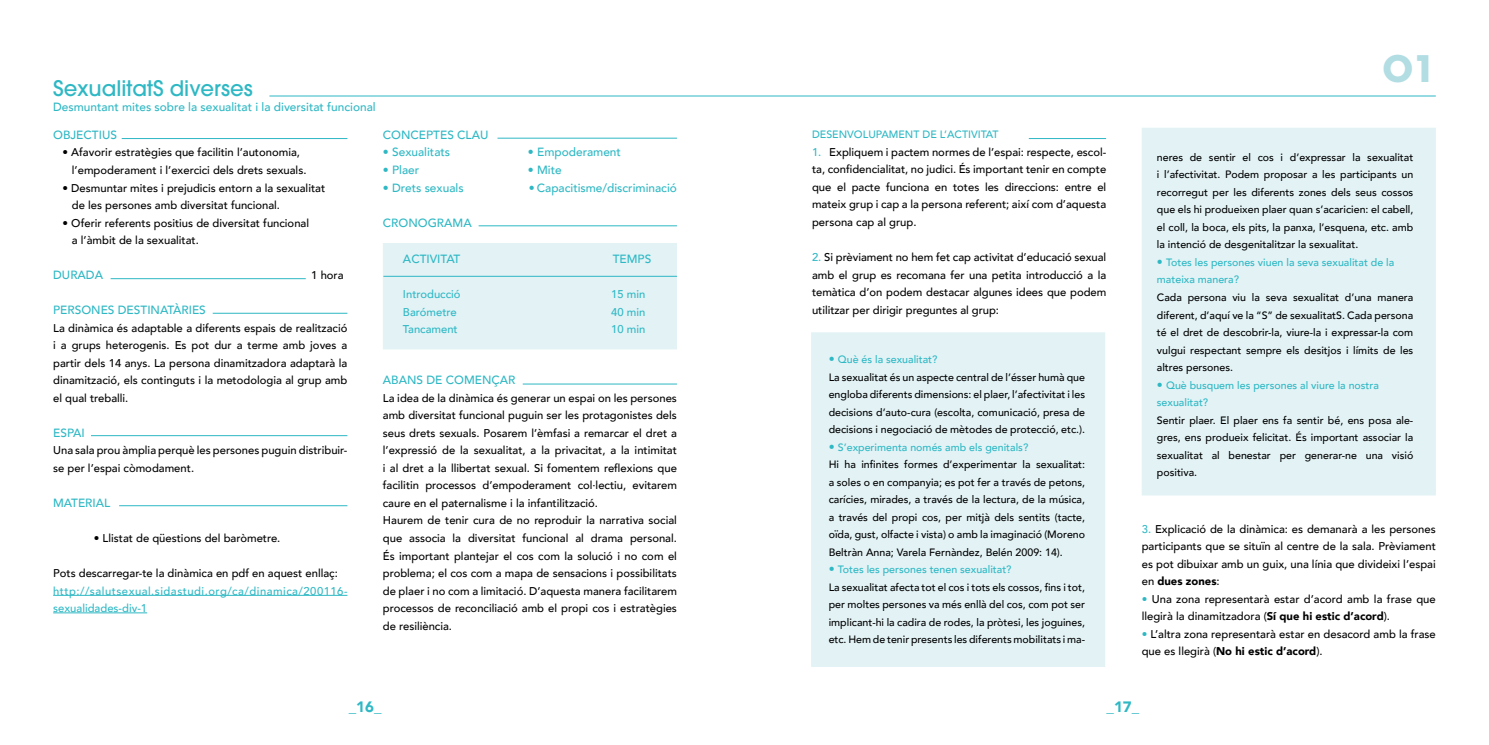
<style>
.page{position:relative;width:1489px;height:745px;background:#fff}
.page>*{position:absolute;margin:0;border:0;box-sizing:border-box;transform-origin:0 0}
.t1{font:700 36.25px "Avant Garde";color:#b1dde3}
.t2{font:500 21.25px "Avant Garde";color:#2eb8c4}
.t3{font:900 15px "Avenir";color:#2eb8c4}
.t4{font:500 11.88px "Avenir";color:#2eb8c4}
.t5{font:500 11.25px/17.5px "Avenir";color:#000}
.t6{font:500 11.25px/17.5px "Avenir";letter-spacing:.045em;color:#2eb8c4}
.t7{font:500 11.25px "Avenir";color:#2eb8c4}
.t8{font:500 10.62px/17.5px "Avenir";color:#000}
.t9{font:500 10.62px/17.5px "Avenir";color:#2eb8c4}
.s1{color:#2eb8c4}
.s2{font-size:11.88px;color:#2eb8c4}
.s3{font-size:11.88px}
.s4{font-weight:900}
</style>
<div class="page">
<hr style="left:53px;top:594px;width:294px;height:1px;background:#2eb8c4">
<hr style="left:53px;top:612px;width:94px;height:1px;background:#2eb8c4">
<hr style="left:1028px;top:138px;width:78px;height:1px;background:#2eb8c4">
<hr style="left:269px;top:96px;width:1166px;height:1px;background:#2eb8c4">
<hr style="left:122px;top:138px;width:225px;height:1px;background:#2eb8c4">
<hr style="left:111px;top:278px;width:195px;height:1px;background:#2eb8c4">
<hr style="left:213px;top:313px;width:134px;height:1px;background:#2eb8c4">
<hr style="left:91px;top:435px;width:256px;height:1px;background:#2eb8c4">
<hr style="left:119px;top:505px;width:228px;height:1px;background:#2eb8c4">
<hr style="left:497px;top:138px;width:180px;height:1px;background:#2eb8c4">
<hr style="left:478px;top:225px;width:199px;height:1px;background:#2eb8c4">
<hr style="left:522px;top:383px;width:155px;height:1px;background:#2eb8c4">
<div style="left:383px;top:243px;width:294px;height:106px;background:#e2f2f5"></div>
<hr style="left:383px;top:276px;width:294px;height:1px;background:#2eb8c4">
<div style="left:811px;top:332px;width:294px;height:334px;background:#e2f2f5"></div>
<div style="left:1141px;top:128px;width:294px;height:367px;background:#e2f2f5;border:1px solid #e2f2f5"></div>
<h2 class="t2" style="left:53px;top:75px;width:201px">SexualitatS diverses</h2>
<p class="t4" style="left:53px;top:124px;width:65px">OBJECTIUS</p>
<p class="t5" style="left:72px;top:143px;width:236px;text-indent:-9px">• Afavorir estratègies que facilitin l’autonomia, l’empoderament i l’exercici dels drets sexuals.</p>
<p class="t5" style="left:72px;top:178px;width:255px;text-indent:-9px">• Desmuntar mites i prejudicis entorn a la sexualitat de les persones amb diversitat funcional.</p>
<p class="t5" style="left:72px;top:213px;width:239px;text-indent:-9px">• Oferir referents positius de diversitat funcional a l’àmbit de la sexualitat.</p>
<p class="t4" style="left:53px;top:264px;width:51px">DURADA</p>
<p class="t5" style="left:311px;top:266px;width:34px">1 hora</p>
<p class="t4" style="left:53px;top:299px;width:154px">PERSONES DESTINATÀRIES</p>
<p class="t5" style="left:53px;top:318px;width:296px;text-align:justify">La dinàmica és adaptable a diferents espais de realització i a grups heterogenis. Es pot dur a terme amb joves a partir dels 14 anys. La persona dinamitzadora adaptarà la dinamització, els continguts i la metodologia al grup amb el qual treballi.</p>
<p class="t4" style="left:53px;top:422px;width:33px">ESPAI</p>
<p class="t5" style="left:53px;top:441px;width:296px">Una sala prou àmplia perquè les persones puguin distribuir&shy;se per l’espai còmodament.</p>
<p class="t4" style="left:53px;top:492px;width:59px">MATERIAL</p>
<p class="t5" style="left:94px;top:528px;width:188px">• Llistat de qüestions del baròmetre.</p>
<p class="t5" style="left:53px;top:563px;width:286px">Pots descarregar-te la dinàmica en pdf en aquest enllaç:</p>
<p class="t6" style="left:53px;top:581px;width:296px">http://salutsexual.sidastudi.org/ca/dinamica/200116- sexualidades-div-1</p>
<p class="t4" style="left:53px;top:97px;width:324px">Desmuntant mites sobre la sexualitat i la diversitat funcional</p>
<p class="t4" style="left:383px;top:124px;width:107px">CONCEPTES CLAU</p>
<p class="t4" style="left:383px;top:142px;width:69px">• Sexualitats</p>
<p class="t4" style="left:528px;top:142px;width:95px">• Empoderament</p>
<p class="t4" style="left:383px;top:159px;width:38px">• Plaer</p>
<p class="t4" style="left:528px;top:159px;width:35px">• Mite</p>
<p class="t4" style="left:383px;top:177px;width:82px">• Drets sexuals</p>
<p class="t4" style="left:528px;top:177px;width:150px">• Capacitisme/discriminació</p>
<p class="t4" style="left:383px;top:212px;width:90px">CRONOGRAMA</p>
<p class="t4" style="left:403px;top:248px;width:59px">ACTIVITAT</p>
<p class="t4" style="left:612px;top:248px;width:40px">TEMPS</p>
<p class="t7" style="left:403px;top:284px;width:59px">Introducció</p>
<p class="t7" style="left:611px;top:284px;width:36px">15 min</p>
<p class="t7" style="left:403px;top:302px;width:55px">Barómetre</p>
<p class="t7" style="left:611px;top:302px;width:36px">40 min</p>
<p class="t7" style="left:403px;top:319px;width:56px">Tancament</p>
<p class="t7" style="left:611px;top:319px;width:36px">10 min</p>
<p class="t4" style="left:383px;top:369px;width:134px">ABANS DE COMENÇAR</p>
<p class="t5" style="left:383px;top:388px;width:295px">La idea de la dinàmica és generar un espai on les persones amb diversitat funcional puguin ser les protagonistes dels seus drets sexuals. Posarem l’èmfasi a remarcar el dret a l’expressió de la sexualitat, a la privacitat, a la intimitat i al dret a la llibertat sexual. Si fomentem reflexions que facilitin processos d’empoderament col·lectiu, evitarem caure en el paternalisme i la infantilització.<br>Haurem de tenir cura de no reproduir la narrativa social que associa la diversitat funcional al drama personal.<br>És important plantejar el cos com la solució i no com el problema; el cos com a mapa de sensacions i possibilitats de plaer i no com a limitació. D’aquesta manera facilitarem processos de reconciliació amb el propi cos i estratègies de resiliència.</p>
<p class="t9" style="left:812px;top:125px;width:188px">DESENVOLUPAMENT DE L’ACTIVITAT</p>
<p class="t5" style="left:812px;top:142px;width:296px;text-align:justify"><span class="s1">1.</span> Expliquem i pactem normes de l’espai: respecte, escol&shy;ta, confidencialitat, no judici. És important tenir en compte que el pacte funciona en totes les direccions: entre el mateix grup i cap a la persona referent; així com d’aquesta persona cap al grup.</p>
<p class="t5" style="left:812px;top:247px;width:296px;text-align:justify"><span class="s1">2.</span> Si prèviament no hem fet cap activitat d’educació sexual amb el grup es recomana fer una petita introducció a la temàtica d’on podem destacar algunes idees que podem utilitzar per dirigir preguntes al grup:</p>
<p class="t8" style="left:828px;top:350px;width:258px"><span class="s2">•</span> <span class="s1">Què és la sexualitat?<br></span>La sexualitat és un aspecte central de l’ésser humà que engloba diferents dimensions: el plaer, l’afectivitat i les decisions d’auto-cura (escolta, comunicació, presa de decisions i negociació de mètodes de protecció, etc.).</p>
<p class="t8" style="left:828px;top:437px;width:258px"><span class="s2">•</span> <span class="s1">S’experimenta només amb els genitals?<br></span>Hi ha infinites formes d’experimentar la sexualitat: a soles o en companyia; es pot fer a través de petons, carícies, mirades, a través de la lectura, de la música, a través del propi cos, per mitjà dels sentits (tacte, oïda, gust, olfacte i vista) o amb la imaginació (Moreno Beltràn Anna; Varela Fernàndez, Belén 2009: 14).</p>
<p class="t8" style="left:828px;top:560px;width:258px"><span class="s2">•</span> <span class="s1">Totes les persones tenen sexualitat?<br></span>La sexualitat afecta tot el cos i tots els cossos, fins i tot, per moltes persones va més enllà del cos, com pot ser implicant-hi la cadira de rodes, la pròtesi, les joguines, etc. Hem de tenir presents les diferents mobilitats i ma-</p>
<h1 class="t1" style="left:1382px;top:45px;width:55px">O1</h1>
<p class="t8" style="left:1156px;top:148px;width:258px;text-align:justify">neres de sentir el cos i d’expressar la sexualitat i l’afectivitat. Podem proposar a les participants un recorregut per les diferents zones dels seus cossos que els hi produeixen plaer quan s’acaricien: el cabell, el coll, la boca, els pits, la panxa, l’esquena, etc. amb la intenció de desgenitalitzar la sexualitat.</p>
<p class="t9" style="left:1156px;top:253px;width:239px"><span class="s3">•</span> Totes les persones viuen la seva sexualitat de la mateixa manera?</p>
<p class="t8" style="left:1156px;top:288px;width:258px;text-align:justify">Cada persona viu la seva sexualitat d’una manera diferent, d’aquí ve la “S” de sexualitatS. Cada persona té el dret de descobrir-la, viure-la i expressar-la com vulgui respectant sempre els desitjos i límits de les altres persones.</p>
<p class="t9" style="left:1156px;top:375px;width:223px"><span class="s3">•</span> Què busquem les persones al viure la nostra sexualitat?</p>
<p class="t8" style="left:1156px;top:410px;width:258px;text-align:justify">Sentir plaer. El plaer ens fa sentir bé, ens posa ale&shy;gres, ens produeix felicitat. És important associar la sexualitat al benestar per generar-ne una visió positiva.</p>
<p class="t5" style="left:1141px;top:519px;width:295px;text-align:justify"><span class="s1">3.</span> Explicació de la dinàmica: es demanarà a les persones participants que se situïn al centre de la sala. Prèviament es pot dibuixar amb un guix, una línia que divideixi l’espai en <span class="s4">dues zones</span>:</p>
<p class="t5" style="left:1141px;top:589px;width:295px"><span class="s1">•</span> Una zona representarà estar d’acord amb la frase que llegirà la dinamitzadora (<span class="s4">Sí que hi estic d’acord</span>).</p>
<p class="t5" style="left:1141px;top:624px;width:295px"><span class="s1">•</span> L’altra zona representarà estar en desacord amb la frase que es llegirà (<span class="s4">No hi estic d’acord</span>).</p>
<h3 class="t3" style="left:349px;top:693px;width:34px">_16_</h3>
<h3 class="t3" style="left:1106px;top:693px;width:34px">_17_</h3>
</div>
